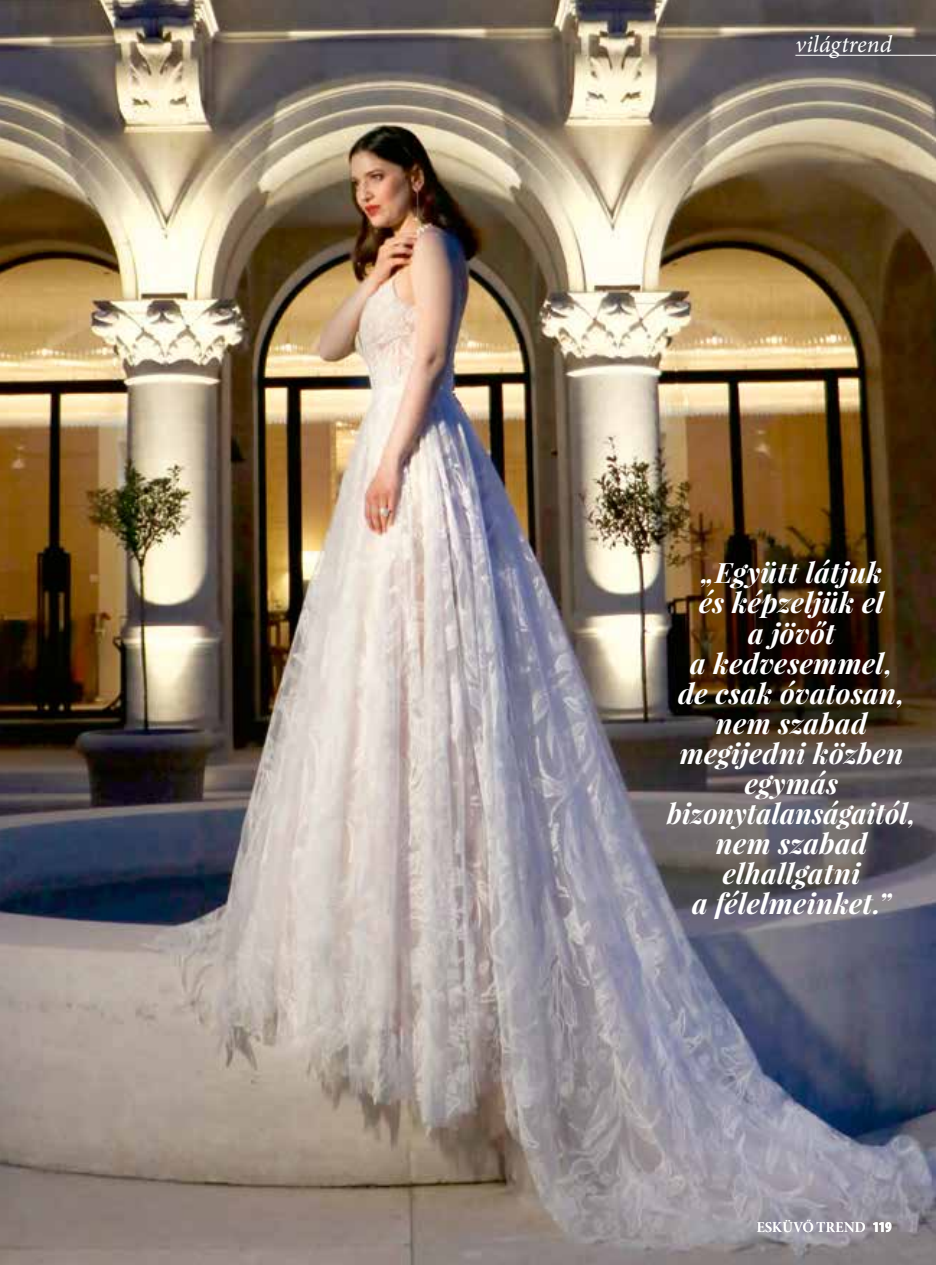
<style>
.page{position:relative;width:936px;height:1265px;background:#fff}
.page>*{position:absolute;margin:0;border:0;box-sizing:border-box;transform-origin:0 0}
.t1{font:italic 700 28px/30px "Playfair Display";letter-spacing:.01em;color:#fff;text-align:center}
.t2{font:italic 24px "Minion Pro";color:#fff}
.t3{font:15px "Minion Pro Semibold Disp";letter-spacing:.025em;color:#fff}
.s1{font-family:"Myriad Pro";font-weight:900;font-stretch:condensed}
</style>
<div class="page">
<img style="left:0;top:0;width:935px;height:1264px">
<hr style="left:795px;top:55px;width:140px;height:1px;background:#fff">
<p class="t2" style="left:795px;top:28px;width:98px">világtrend</p>
<p class="t1" style="left:667px;top:557px;width:250px">„Együtt látjuk<br>és képzeljük el<br>a jövőt<br>a kedvesemmel,<br>de csak óvatosan, nem szabad megijedni közben egymás bizonytalanságaitól, nem szabad elhallgatni<br>a félelmeinket.”</p>
<p class="t3" style="left:756px;top:1217px;width:137px">ESKÜVŐ TREND <span class="s1">119</span></p>
</div>
